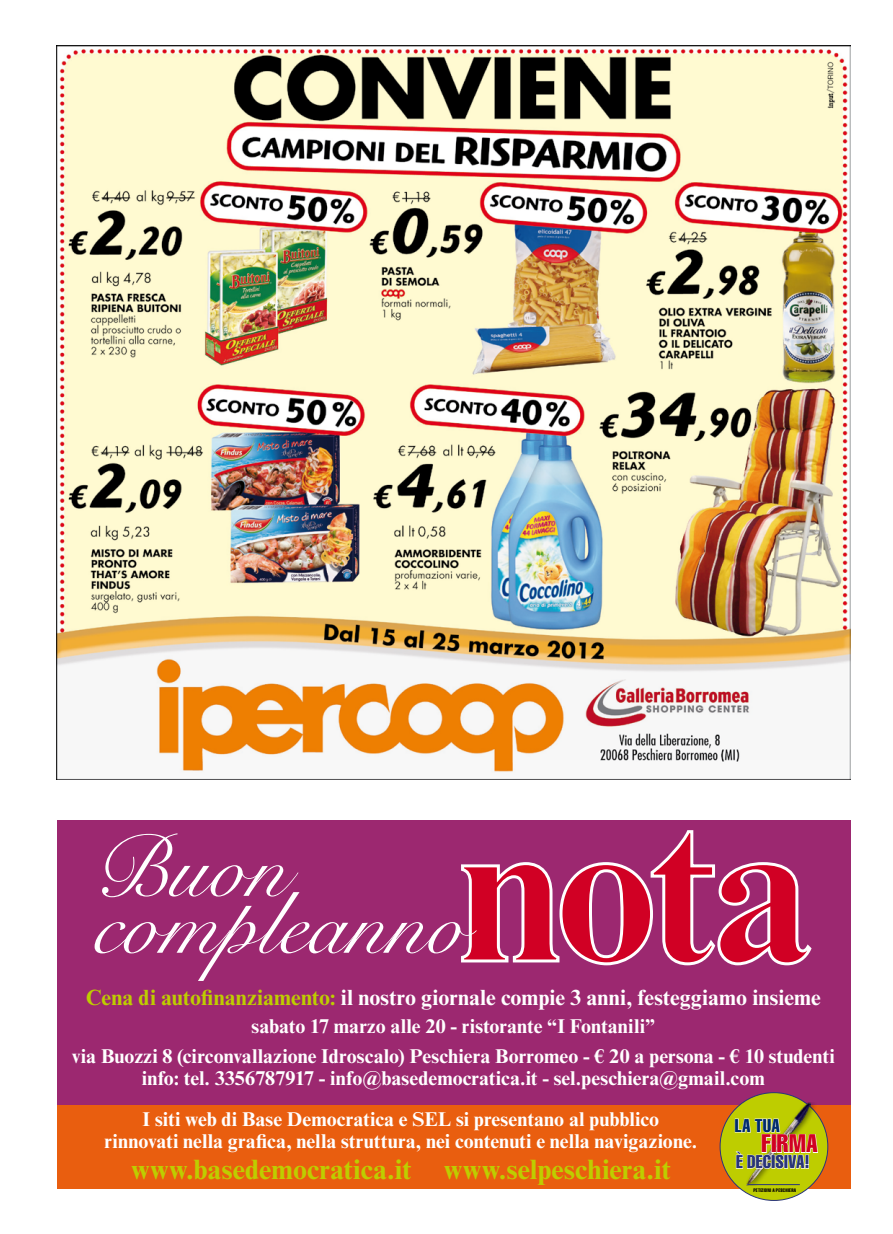
<style>
.page{position:relative;width:893px;height:1234px;background:#fff}
.page>*{position:absolute;margin:0;border:0;box-sizing:border-box;transform-origin:0 0}
.t1{font:87px "Snell Roundhand LT Std Scr";letter-spacing:.005em;color:#fff}
.t2{font:700 28px "Times New Roman MT Std";letter-spacing:.005em;color:#becd00}
.t3{font:25px "Helvetica LT Std Comp";letter-spacing:.02em;color:#d10024}
.t4{font:700 22px "Times New Roman MT Std";color:#fff}
.t5{font:700 20px/30.5px "Times New Roman MT Std";letter-spacing:.005em;color:#fff;text-align:center}
.t6{font:18.2px "Helvetica LT Std Comp";letter-spacing:.015em;color:#29347b}
.t7{font:18.2px "Helvetica LT Std Comp";color:#002b6f}
.t8{font:5px "Helvetica LT Std Comp";letter-spacing:.045em;color:#000}
.s1{color:#becd00}
</style>
<div class="page">
<img style="left:57px;top:45px;width:793px;height:734px">
<div style="left:57px;top:819px;width:793px;height:369px;background:#9c2870"></div>
<svg style="left:461px;top:830px;width:351px;height:136px"></svg>
<div style="left:57px;top:1104px;width:793px;height:83px;background:#e95e0f"></div>
<div style="left:720px;top:1092px;width:108px;height:108px;background:#becd00;border-radius:50%"></div>
<img style="left:734px;top:1098px;width:85px;height:94px">
<hr style="left:747px;top:1183px;width:53px;height:1px;background:#29347b">
<h1 class="t1" style="left:94px;top:817px;width:195px">Buon</h1>
<h1 class="t1" style="left:94px;top:874px;width:374px">compleanno</h1>
<p class="t4" style="left:86px;top:983px;width:736px"><span class="s1">Cena di autofinanziamento:</span> il nostro giornale compie 3 anni, festeggiamo insieme</p>
<p class="t5" style="left:72px;top:1010px;width:765px">sabato 17 marzo alle 20 - ristorante “I Fontanili”<br>via Buozzi 8 (circonvallazione Idroscalo) Peschiera Borromeo - € 20 a persona - € 10 studenti</p>
<p class="t5" style="left:142px;top:1062px;width:624px">info: tel. 3356787917 - info@basedemocratica.it - sel.peschiera@gmail.com</p>
<p class="t5" style="left:105px;top:1107px;width:594px;line-height:22px">I siti web di Base Democratica e SEL si presentano al pubblico rinnovati nella grafica, nella struttura, nei contenuti e nella navigazione.</p>
<h2 class="t2" style="left:131px;top:1151px;width:541px">www.basedemocratica.it www.selpeschiera.it</h2>
<p class="t7" style="left:735px;top:1113px;width:47px">LA TUA</p>
<p class="t3" style="left:762px;top:1127px;width:58px">FIRMA</p>
<p class="t8" style="left:753px;top:1187px;width:44px">PETIZIONI A PESCHIERA</p>
<p class="t6" style="left:736px;top:1149px;width:75px">È DECISIVA!</p>
</div>
